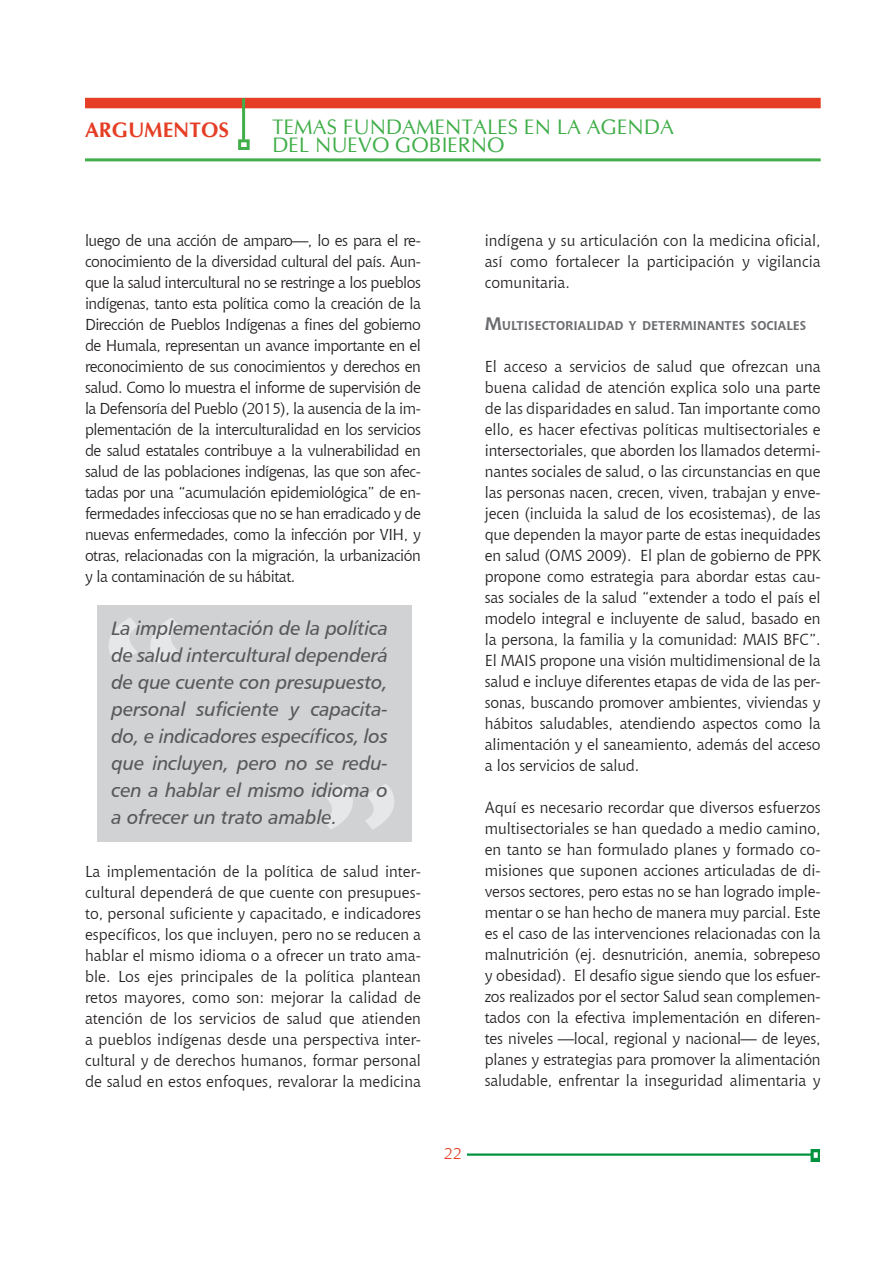
<style>
.page{position:relative;width:893px;height:1263px;background:#fff}
.page>*{position:absolute;margin:0;border:0;box-sizing:border-box;transform-origin:0 0}
.Pies{font:229.95px "Chianti BT";color:#e6e7e9}
.pies2{font:229.95px "Chianti BT";color:#e6e7e9}
.Texto_art{font:21px "CG Omega";color:#40ae49}
.t1{font:700 21px "CG Omega";color:#e53e25}
.Sacada{font:19.5px/27px "Humanist 777 BT Italic B";letter-spacing:-.01em;color:#57585a;text-align:justify}
.Texto_art-2{font:15.75px/21px "Chianti BT";color:#231f20;text-align:justify}
.t2{font:15.75px "Chianti BT";color:#e53e25}
.ST1{font:700 12.6px "Chianti BT";color:#6c6d70}
.s1{font-size:18px}
</style>
<div class="page">
<img style="left:467px;top:1150px;width:353px;height:12px">
<div style="left:85px;top:98px;width:736px;height:10px;background:#e53e25"></div>
<hr style="left:242px;top:98px;width:3px;height:42px;background:#40ae49">
<div style="left:238px;top:139px;width:12px;height:11px;border:3px solid #40ae49"></div>
<hr style="left:85px;top:158px;width:736px;height:3px;background:#40ae49">
<div style="left:97px;top:606px;width:314px;height:236px;background:#d1d2d4"></div>
<svg style="left:109px;top:618px;width:70px;height:45px"></svg>
<svg style="left:324px;top:784px;width:70px;height:46px"></svg>
<h2 class="t1" style="left:85px;top:117px;width:146px">ARGUMENTOS</h2>
<p class="Texto_art" style="left:272px;top:114px;width:403px">TEMAS FUNDAMENTALES EN LA AGENDA</p>
<p class="Texto_art" style="left:272px;top:132px;width:234px">DEL NUEVO GOBIERNO</p>
<p class="Texto_art-2" style="left:85px;top:229px;width:337px">luego de una acción de amparo─, lo es para el re&shy;conocimiento de la diversidad cultural del país. Aun&shy;que la salud intercultural no se restringe a los pueblos indígenas, tanto esta política como la creación de la Dirección de Pueblos Indígenas a fines del gobierno de Humala, representan un avance importante en el reconocimiento de sus conocimientos y derechos en salud. Como lo muestra el informe de supervisión de la Defensoría del Pueblo (2015), la ausencia de la im&shy;plementación de la interculturalidad en los servicios de salud estatales contribuye a la vulnerabilidad en salud de las poblaciones indígenas, las que son afec&shy;tadas por una “acumulación epidemiológica” de en&shy;fermedades infecciosas que no se han erradicado y de nuevas enfermedades, como la infección por VIH, y otras, relacionadas con la migración, la urbanización y la contaminación de su hábitat.</p>
<p class="Texto_art-2" style="left:485px;top:229px;width:337px">indígena y su articulación con la medicina oficial, así como fortalecer la participación y vigilancia comunitaria.</p>
<p class="ST1" style="left:485px;top:316px;width:323px"><span class="s1">M</span>ULTISECTORIALIDAD Y DETERMINANTES SOCIALES</p>
<p class="Texto_art-2" style="left:485px;top:355px;width:337px">El acceso a servicios de salud que ofrezcan una buena calidad de atención explica solo una parte de las disparidades en salud. Tan importante como ello, es hacer efectivas políticas multisectoriales e intersectoriales, que aborden los llamados determi&shy;nantes sociales de salud, o las circunstancias en que las personas nacen, crecen, viven, trabajan y enve&shy;jecen (incluida la salud de los ecosistemas), de las que dependen la mayor parte de estas inequidades en salud (OMS 2009). El plan de gobierno de PPK propone como estrategia para abordar estas cau&shy;sas sociales de la salud “extender a todo el país el modelo integral e incluyente de salud, basado en la persona, la familia y la comunidad: MAIS BFC”.<br>El MAIS propone una visión multidimensional de la salud e incluye diferentes etapas de vida de las per&shy;sonas, buscando promover ambientes, viviendas y hábitos saludables, atendiendo aspectos como la alimentación y el saneamiento, además del acceso a los servicios de salud.</p>
<p class="Texto_art-2" style="left:485px;top:796px;width:337px">Aquí es necesario recordar que diversos esfuerzos multisectoriales se han quedado a medio camino, en tanto se han formulado planes y formado co&shy;misiones que suponen acciones articuladas de di&shy;versos sectores, pero estas no se han logrado imple&shy;mentar o se han hecho de manera muy parcial. Este es el caso de las intervenciones relacionadas con la malnutrición (ej. desnutrición, anemia, sobrepeso y obesidad). El desafío sigue siendo que los esfuer&shy;zos realizados por el sector Salud sean complemen&shy;tados con la efectiva implementación en diferen&shy;tes niveles ─local, regional y nacional─ de leyes, planes y estrategias para promover la alimentación saludable, enfrentar la inseguridad alimentaria y</p>
<p class="Pies" style="left:88px;top:548px;width:111px">“</p>
<p class="Sacada" style="left:112px;top:614px;width:278px">La implementación de la política de salud intercultural dependerá de que cuente con presupuesto, personal suficiente y capacita&shy;do, e indicadores específicos, los que incluyen, pero no se redu&shy;cen a hablar el mismo idioma o a ofrecer un trato amable.</p>
<p class="pies2" style="left:305px;top:714px;width:111px">”</p>
<p class="Texto_art-2" style="left:85px;top:860px;width:337px">La implementación de la política de salud inter&shy;cultural dependerá de que cuente con presupues&shy;to, personal suficiente y capacitado, e indicadores específicos, los que incluyen, pero no se reducen a hablar el mismo idioma o a ofrecer un trato ama&shy;ble. Los ejes principales de la política plantean retos mayores, como son: mejorar la calidad de atención de los servicios de salud que atienden a pueblos indígenas desde una perspectiva inter&shy;cultural y de derechos humanos, formar personal de salud en estos enfoques, revalorar la medicina</p>
<p class="t2" style="left:444px;top:1142px;width:20px">22</p>
</div>
